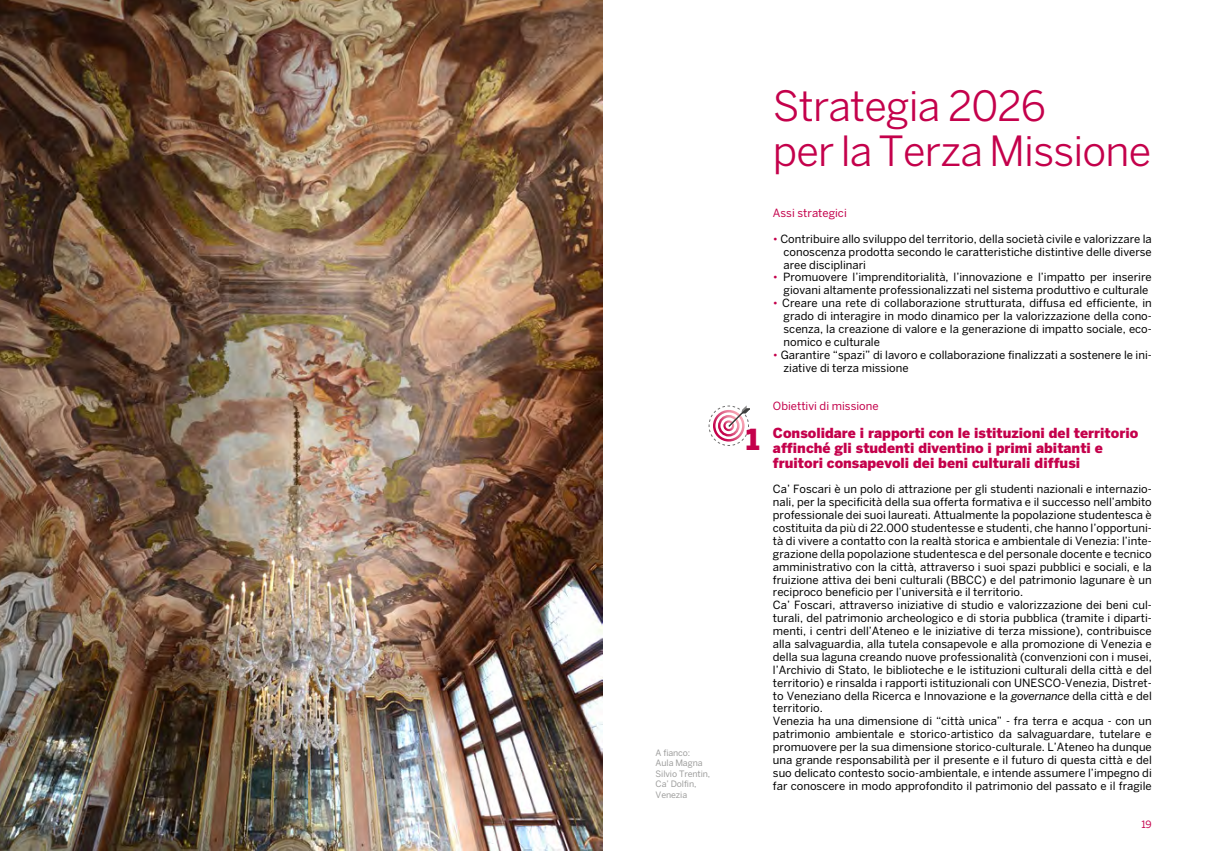
<style>
.page{position:relative;width:1205px;height:851px;background:#fff}
.page>*{position:absolute;margin:0;border:0;box-sizing:border-box;transform-origin:0 0}
.t1{font:41.25px/45px "Benton Sans";letter-spacing:-.02em;color:#c4014b}
.t2{font:900 28.75px "Benton Sans";color:#c4014b}
.t3{font:900 13.75px/14.9px "Benton Sans";color:#c4014b}
.t4{font:11.25px/12.9px "Benton Sans";color:#000}
.t5{font:11.25px "Benton Sans";color:#c4014b}
.t6{font:10px "Benton Sans";color:#c4014b}
.t7{font:8.75px/10.5px "Benton Sans";letter-spacing:-.01em;color:#9d9d9c}
.s1{color:#c4014b}
.s2{font-style:italic}
</style>
<div class="page">
<img style="left:0;top:0;width:602px;height:850px">
<svg style="left:709px;top:405px;width:41px;height:41px"></svg>
<p class="t7" style="left:656px;top:747px;width:56px">A fianco:<br>Aula Magna<br>Silvio Trentin,<br>Ca’ Dolfin,<br>Venezia</p>
<h2 class="t2" style="left:746px;top:422px;width:15px">1</h2>
<h1 class="t1" style="left:773px;top:83px;width:380px">Strategia 2026<br>per la Terza Missione</h1>
<p class="t5" style="left:773px;top:206px;width:75px">Assi strategici</p>
<p class="t4" style="left:783px;top:232px;width:370px;text-align:justify;text-indent:-11px"><span class="s1">•</span> Contribuire allo sviluppo del territorio, della società civile e valorizzare la conoscenza prodotta secondo le caratteristiche distintive delle diverse aree disciplinari</p>
<p class="t4" style="left:783px;top:271px;width:370px;text-indent:-11px"><span class="s1">•</span> Promuovere l’imprenditorialità, l’innovazione e l’impatto per inserire giovani altamente professionalizzati nel sistema produttivo e culturale</p>
<p class="t4" style="left:783px;top:296px;width:370px;text-align:justify;text-indent:-11px"><span class="s1">•</span> Creare una rete di collaborazione strutturata, diffusa ed efficiente, in grado di interagire in modo dinamico per la valorizzazione della cono&shy;scenza, la creazione di valore e la generazione di impatto sociale, eco&shy;nomico e culturale</p>
<p class="t4" style="left:783px;top:348px;width:370px;text-indent:-11px"><span class="s1">•</span> Garantire “spazi” di lavoro e collaborazione finalizzati a sostenere le ini&shy;ziative di terza missione</p>
<p class="t5" style="left:773px;top:399px;width:107px">Obiettivi di missione</p>
<p class="t3" style="left:773px;top:425px;width:367px">Consolidare i rapporti con le istituzioni del territorio affinché gli studenti diventino i primi abitanti e fruitori consapevoli dei beni culturali diffusi</p>
<p class="t4" style="left:773px;top:482px;width:380px">Ca’ Foscari è un polo di attrazione per gli studenti nazionali e internazio&shy;nali, per la specificità della sua offerta formativa e il successo nell’ambito professionale dei suoi laureati. Attualmente la popolazione studentesca è costituita da più di 22.000 studentesse e studenti, che hanno l’opportuni&shy;tà di vivere a contatto con la realtà storica e ambientale di Venezia: l’inte&shy;grazione della popolazione studentesca e del personale docente e tecnico amministrativo con la città, attraverso i suoi spazi pubblici e sociali, e la fruizione attiva dei beni culturali (BBCC) e del patrimonio lagunare è un reciproco beneficio per l’università e il territorio.<br>Ca’ Foscari, attraverso iniziative di studio e valorizzazione dei beni cul&shy;turali, del patrimonio archeologico e di storia pubblica (tramite i diparti&shy;menti, i centri dell’Ateneo e le iniziative di terza missione), contribuisce alla salvaguardia, alla tutela consapevole e alla promozione di Venezia e della sua laguna creando nuove professionalità (convenzioni con i musei, l’Archivio di Stato, le biblioteche e le istituzioni culturali della città e del territorio) e rinsalda i rapporti istituzionali con UNESCO-Venezia, Distret&shy;to Veneziano della Ricerca e Innovazione e la <span class="s2">governance</span> della città e del territorio.<br>Venezia ha una dimensione di “città unica” - fra terra e acqua - con un patrimonio ambientale e storico-artistico da salvaguardare, tutelare e promuovere per la sua dimensione storico-culturale. L’Ateneo ha dunque una grande responsabilità per il presente e il futuro di questa città e del suo delicato contesto socio-ambientale, e intende assumere l’impegno di far conoscere in modo approfondito il patrimonio del passato e il fragile</p>
<p class="t6" style="left:1141px;top:818px;width:12px">19</p>
</div>
